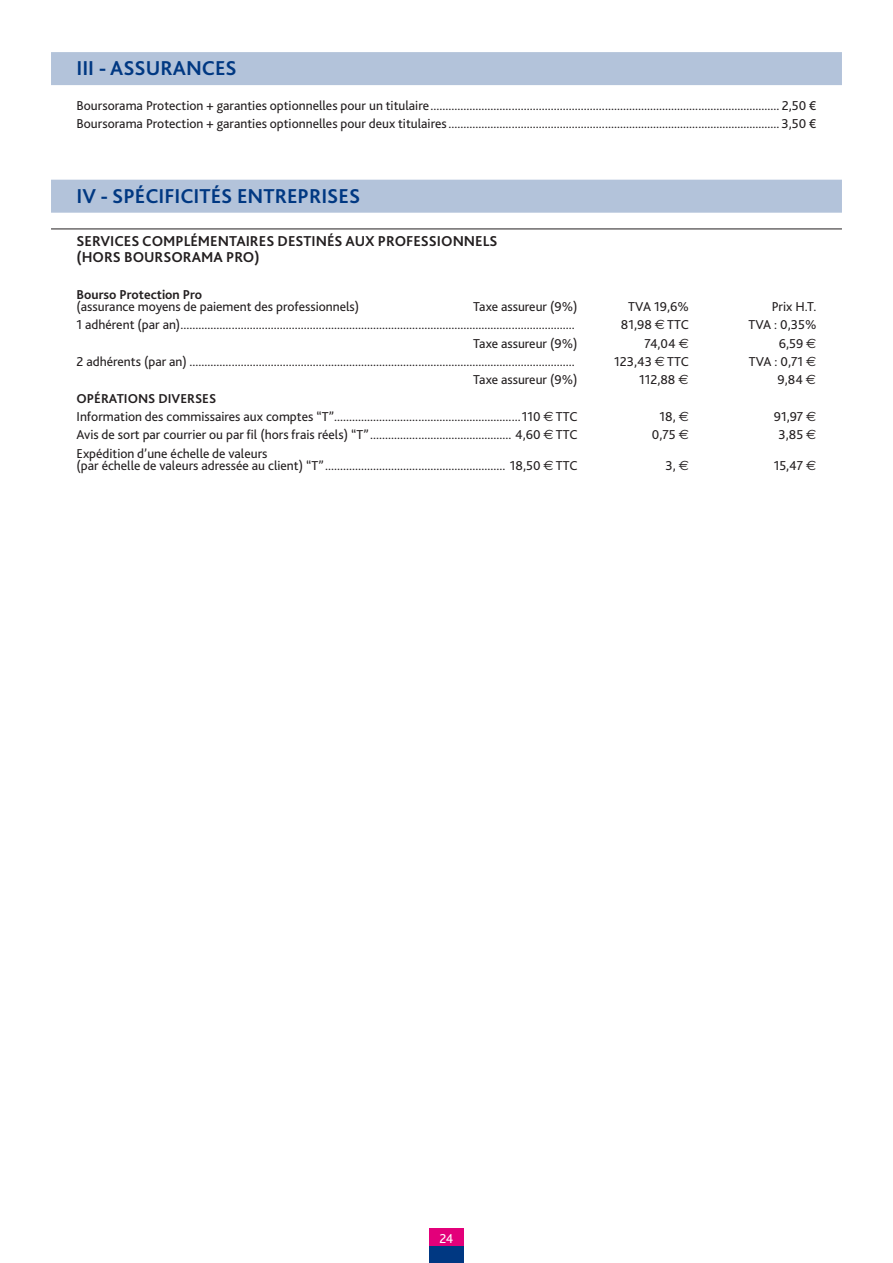
<style>
.page{position:relative;width:893px;height:1263px;background:#fff}
.page>*{position:absolute;margin:0;border:0;box-sizing:border-box;transform-origin:0 0}
.t1{font:700 21px "Bliss 2";color:#003882}
.t2{font:700 15px/15.8px "Bliss 2";color:#231f20}
.t3{font:13.5px/12px "Bliss 2";color:#231f20}
.t4{font:700 13.5px "Bliss 2";color:#231f20}
.t5{font:13.5px "Bliss 2";color:#fff}
.s1{font-weight:700}
.s2{font-family:"Euro Sans"}
</style>
<div class="page">
<div style="left:429px;top:1229px;width:34px;height:17px;background:#e3007a"></div>
<div style="left:429px;top:1246px;width:34px;height:17px;background:#003882"></div>
<hr style="left:51px;top:229px;width:791px;height:1px;background:#231f20">
<div style="left:51px;top:52px;width:791px;height:33px;background:#b3c3da"></div>
<div style="left:51px;top:180px;width:791px;height:33px;background:#b3c3da"></div>
<p class="t1" style="left:77px;top:55px;width:162px">III - ASSURANCES</p>
<p class="t3" style="left:77px;top:99px;width:741px">Boursorama Protection + garanties optionnelles pour un titulaire.................................................................................................................... 2,50 €</p>
<p class="t3" style="left:77px;top:118px;width:741px">Boursorama Protection + garanties optionnelles pour deux titulaires.............................................................................................................. 3,50 €</p>
<p class="t1" style="left:77px;top:183px;width:285px">IV - SPÉCIFICITÉS ENTREPRISES</p>
<p class="t2" style="left:77px;top:233px;width:423px">SERVICES COMPLÉMENTAIRES DESTINÉS AUX PROFESSIONNELS (HORS BOURSORAMA PRO)</p>
<p class="t3" style="left:77px;top:288px;width:284px"><span class="s1">Bourso Protection Pro<br></span>(assurance moyens de paiement des professionnels)</p>
<p class="t3" style="left:473px;top:300px;width:106px">Taxe assureur (9%)</p>
<p class="t3" style="left:628px;top:300px;width:62px">TVA 19,6%</p>
<p class="t3" style="left:772px;top:300px;width:46px">Prix H.T.</p>
<p class="t3" style="left:77px;top:319px;width:500px">1 adhérent (par an)...................................................................................................................................</p>
<p class="t3" style="left:621px;top:319px;width:69px">81,98 <span class="s2">€</span> TTC</p>
<p class="t3" style="left:748px;top:319px;width:69px">TVA : 0,35%</p>
<p class="t3" style="left:473px;top:337px;width:106px">Taxe assureur (9%)</p>
<p class="t3" style="left:645px;top:337px;width:46px">74,04 <span class="s2">€</span></p>
<p class="t3" style="left:779px;top:337px;width:39px">6,59 <span class="s2">€</span></p>
<p class="t3" style="left:77px;top:355px;width:500px">2 adhérents (par an) ................................................................................................................................</p>
<p class="t3" style="left:614px;top:355px;width:76px">123,43 <span class="s2">€</span> TTC</p>
<p class="t3" style="left:749px;top:355px;width:69px">TVA : 0,71 <span class="s2">€</span></p>
<p class="t3" style="left:473px;top:374px;width:106px">Taxe assureur (9%)</p>
<p class="t3" style="left:639px;top:374px;width:51px">112,88 <span class="s2">€</span></p>
<p class="t3" style="left:778px;top:374px;width:40px">9,84 <span class="s2">€</span></p>
<p class="t4" style="left:77px;top:390px;width:141px">OPÉRATIONS DIVERSES</p>
<p class="t3" style="left:77px;top:411px;width:502px">Information des commissaires aux comptes “T”..............................................................110 <span class="s2">€</span> TTC</p>
<p class="t3" style="left:659px;top:411px;width:31px">18, <span class="s2">€</span></p>
<p class="t3" style="left:774px;top:411px;width:44px">91,97 <span class="s2">€</span></p>
<p class="t3" style="left:77px;top:429px;width:502px">Avis de sort par courrier ou par fil (hors frais réels) “T”............................................... 4,60 <span class="s2">€</span> TTC</p>
<p class="t3" style="left:652px;top:429px;width:39px">0,75 <span class="s2">€</span></p>
<p class="t3" style="left:779px;top:429px;width:39px">3,85 <span class="s2">€</span></p>
<p class="t3" style="left:77px;top:447px;width:502px">Expédition d’une échelle de valeurs<br>(par échelle de valeurs adressée au client) “T”............................................................ 18,50 <span class="s2">€</span> TTC</p>
<p class="t3" style="left:665px;top:459px;width:25px">3, <span class="s2">€</span></p>
<p class="t3" style="left:774px;top:459px;width:44px">15,47 <span class="s2">€</span></p>
<p class="t5" style="left:439px;top:1230px;width:16px">24</p>
</div>
